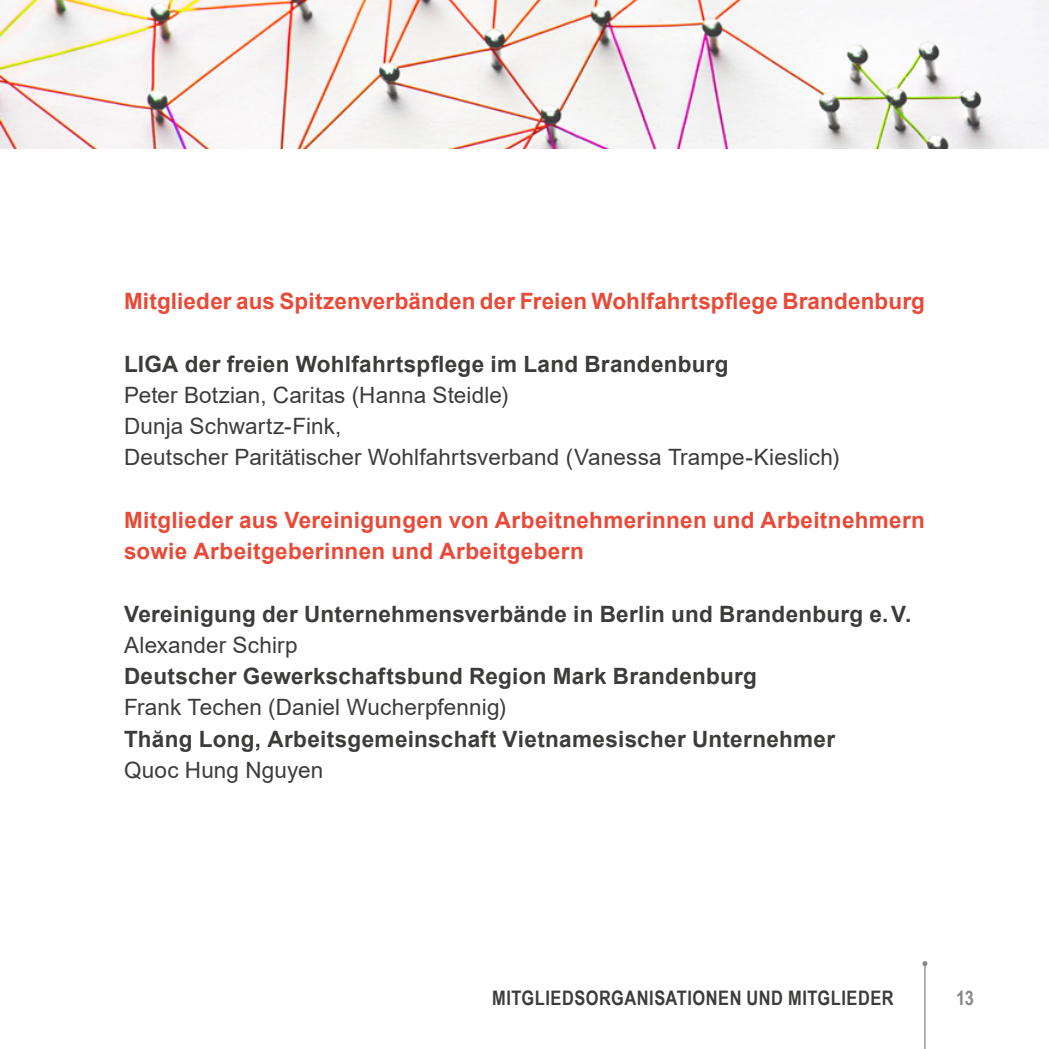
<style>
.page{position:relative;width:1049px;height:1049px;background:#fff}
.page>*{position:absolute;margin:0;border:0;box-sizing:border-box;transform-origin:0 0}
.t1{font:700 22.5px "Arial";letter-spacing:.015em;color:#3c3c3b}
.Namen{font:22.5px "Arial";letter-spacing:.005em;color:#3c3c3b}
.t2{font:700 22.5px/31.2px "Arial";letter-spacing:.01em;color:#e94a37}
.Kapitelunterschrift{font:700 20px "Arial Narrow";letter-spacing:.025em;color:#3c3c3b}
.t3{font:700 20px "Arial Narrow";color:#878787}
</style>
<div class="page">
<hr style="left:924px;top:963px;width:1px;height:86px;background:#878787">
<svg style="left:922px;top:961px;width:5px;height:5px"></svg>
<img style="left:0;top:0;width:1049px;height:149px">
<h2 class="t2" style="left:124px;top:286px;width:802px">Mitglieder aus Spitzenverbänden der Freien Wohlfahrtspflege Brandenburg</h2>
<h3 class="t1" style="left:124px;top:348px;width:606px">LIGA der freien Wohlfahrtspflege im Land Brandenburg</h3>
<p class="Namen" style="left:124px;top:379px;width:386px">Peter Botzian, Caritas (Hanna Steidle)</p>
<p class="Namen" style="left:124px;top:411px;width:219px">Dunja Schwartz-Fink,</p>
<p class="Namen" style="left:124px;top:442px;width:717px">Deutscher Paritätischer Wohlfahrtsverband (Vanessa Trampe-Kieslich)</p>
<h2 class="t2" style="left:124px;top:505px;width:802px">Mitglieder aus Vereinigungen von Arbeitnehmerinnen und Arbeitnehmern sowie Arbeitgeberinnen und Arbeitgebern</h2>
<h3 class="t1" style="left:124px;top:598px;width:789px">Vereinigung der Unternehmensverbände in Berlin und Brandenburg e.V.</h3>
<p class="Namen" style="left:124px;top:629px;width:175px">Alexander Schirp</p>
<h3 class="t1" style="left:124px;top:660px;width:634px">Deutscher Gewerkschaftsbund Region Mark Brandenburg</h3>
<p class="Namen" style="left:124px;top:692px;width:383px">Frank Techen (Daniel Wucherpfennig)</p>
<h3 class="t1" style="left:124px;top:723px;width:713px">Thăng Long, Arbeitsgemeinschaft Vietnamesischer Unternehmer</h3>
<p class="Namen" style="left:124px;top:754px;width:201px">Quoc Hung Nguyen</p>
<p class="Kapitelunterschrift" style="left:492px;top:983px;width:403px">MITGLIEDSORGANISATIONEN UND MITGLIEDER</p>
<p class="t3" style="left:956px;top:983px;width:19px">13</p>
</div>
